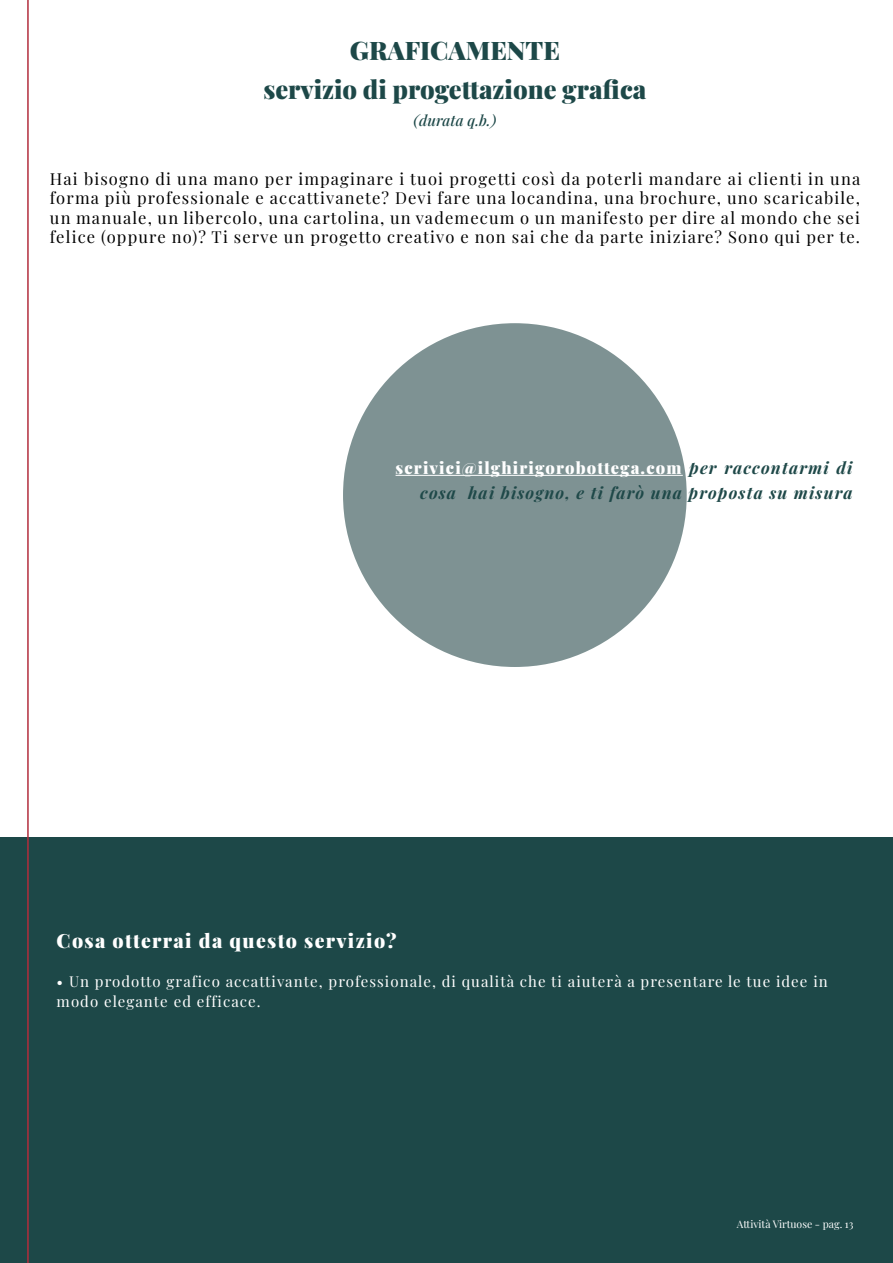
<style>
.page{position:relative;width:893px;height:1263px;background:#fff}
.page>*{position:absolute;margin:0;border:0;box-sizing:border-box;transform-origin:0 0}
.t1{font:900 25.5px/39px "Playfair Display";color:#1d4848;text-align:center}
.t2{font:900 19.5px "Playfair Display";letter-spacing:.07em;color:#fff}
.t3{font:16.5px/19.5px "Playfair Display";letter-spacing:.07em;color:#000;text-align:justify}
.t4{font:italic 700 16.5px/25.5px "Playfair Display";letter-spacing:.07em;color:#1f4949;text-align:right}
.t5{font:15px/19.5px "Playfair Display";letter-spacing:.07em;color:#fff}
.t6{font:italic 15px "Playfair Display";color:#1d4848}
.t7{font:10.5px "Playfair Display";color:#fff}
.s1{font-weight:900;font-style:normal;color:#fff}
</style>
<div class="page">
<div style="left:343px;top:323px;width:344px;height:344px;background:#7e9293;border-radius:50%"></div>
<div style="left:0;top:838px;width:893px;height:425px;background:#1d4848"></div>
<hr style="left:396px;top:475px;width:287px;height:1px;background:#fff">
<hr style="left:27px;top:0;width:2px;height:1263px;background:#b22d3c">
<h1 class="t1" style="left:264px;top:29px;width:384px">GRAFICAMENTE<br>servizio di progettazione grafica</h1>
<p class="t6" style="left:414px;top:109px;width:84px">(durata q.b.)</p>
<p class="t3" style="left:50px;top:168px;width:812px">Hai bisogno di una mano per impaginare i tuoi progetti così da poterli mandare ai clienti in una forma più professionale e accattivanete? Devi fare una locandina, una brochure, uno scaricabile, un manuale, un libercolo, una cartolina, un vademecum o un manifesto per dire al mondo che sei felice (oppure no)? Ti serve un progetto creativo e non sai che da parte iniziare? Sono qui per te.</p>
<p class="t4" style="left:396px;top:453px;width:459px"><span class="s1">scrivici@ilghirigorobottega.com</span> per raccontarmi di cosa hai bisogno, e ti farò una proposta su misura</p>
<p class="t2" style="left:57px;top:925px;width:342px">Cosa otterrai da questo servizio?</p>
<p class="t5" style="left:57px;top:970px;width:773px">• Un prodotto grafico accattivante, professionale, di qualità che ti aiuterà a presentare le tue idee in modo elegante ed efficace.</p>
<p class="t7" style="left:737px;top:1216px;width:118px">Attività Virtuose - pag. 13</p>
</div>
